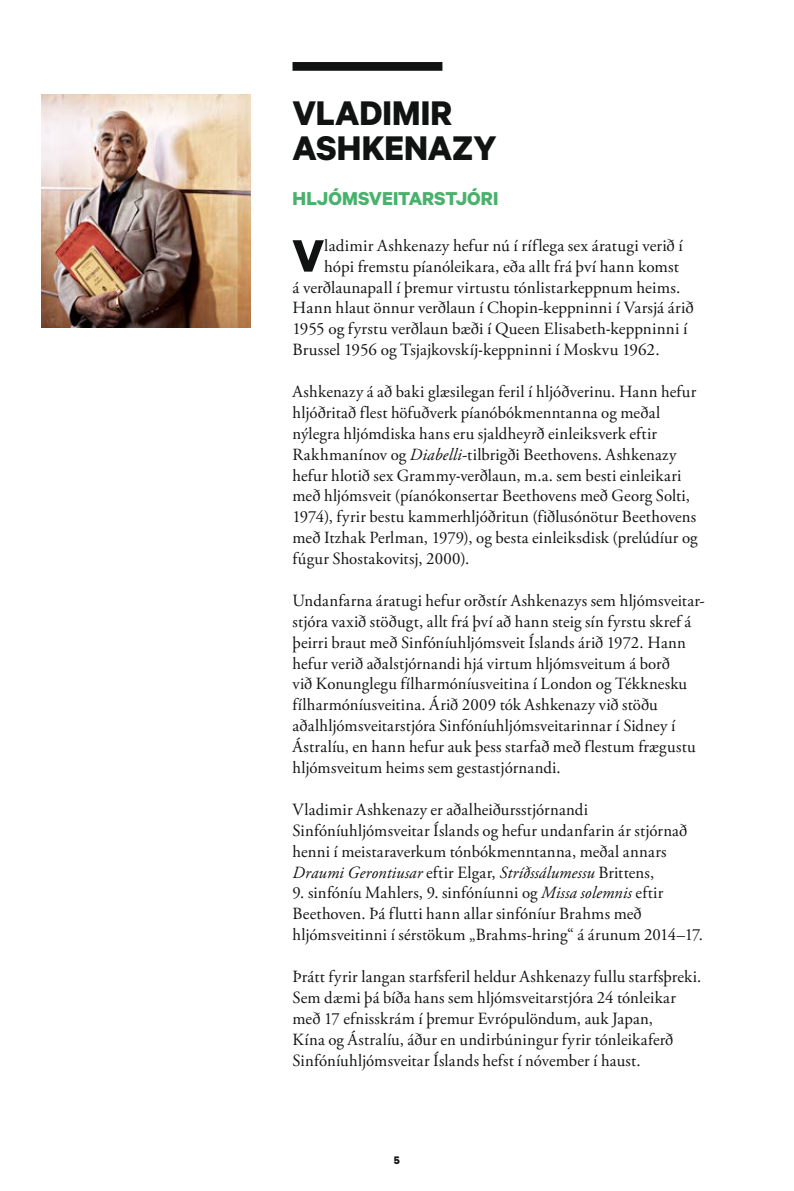
<style>
.page{position:relative;width:794px;height:1191px;background:#fff}
.page>*{position:absolute;margin:0;border:0;box-sizing:border-box;transform-origin:0 0}
.t1{font:700 51.1px "Calibre";color:#111212}
.t2{font:700 38.5px/35px "Calibre";color:#111212}
.t3{font:700 21px "Calibre";color:#48b26c}
.t4{font:17.15px/20.8px "Adobe Garamond Pro";letter-spacing:.01em;color:#111212}
.t5{font:700 12.25px "Calibre";color:#111212}
.s1{font-family:"Helvetica";font-size:13.12px}
.s2{font-style:italic}
</style>
<div class="page">
<img style="left:42px;top:94px;width:209px;height:233px">
<div style="left:292px;top:62px;width:150px;height:9px;background:#111212"></div>
<h2 class="t2" style="left:292px;top:95px;width:205px">VLADIMIR<br>ASHKENAZY</h2>
<p class="t3" style="left:292px;top:186px;width:207px">HLJÓMSVEITARSTJÓRI</p>
<h1 class="t1" style="left:292px;top:224px;width:34px">V</h1>
<p class="t4" style="left:324px;top:235px;width:360px">ladimir Ashkenazy hefur nú í ríflega sex áratugi verið í</p>
<p class="t4" style="left:324px;top:256px;width:356px">hópi fremstu píanóleikara, eða allt frá því hann komst</p>
<p class="t4" style="left:292px;top:277px;width:389px">á verðlaunapall í þremur virtustu tónlistarkeppnum heims.</p>
<p class="t4" style="left:292px;top:298px;width:403px">Hann hlaut önnur verðlaun í Chopin-keppninni í Varsjá árið</p>
<p class="t4" style="left:292px;top:319px;width:396px">1955 og fyrstu verðlaun bæði í Queen Elisabeth<span class="s1">-</span>keppninni í</p>
<p class="t4" style="left:292px;top:340px;width:369px">Brussel 1956 og Tsjajkovskíj<span class="s1">-</span>keppninni í Moskvu 1962.</p>
<p class="t4" style="left:292px;top:382px;width:407px">Ashkenazy á að baki glæsilegan feril í hljóðverinu. Hann hefur hljóðritað flest höfuðverk píanóbókmenntanna og meðal nýlegra hljómdiska hans eru sjaldheyrð einleiksverk eftir Rakhmanínov og <span class="s2">Diabelli</span>-tilbrigði Beethovens. Ashkenazy hefur hlotið sex Grammy<span class="s1">-</span>verðlaun, m.a. sem besti einleikari með hljómsveit (píanókonsertar Beethovens með Georg Solti, 1974), fyrir bestu kammerhljóðritun (fiðlusónötur Beethovens með Itzhak Perlman, 1979), og besta einleiksdisk (prelúdíur og fúgur Shostakovitsj, 2000).</p>
<p class="t4" style="left:292px;top:590px;width:414px">Undanfarna áratugi hefur orðstír Ashkenazys sem hljómsveitar&shy;stjóra vaxið stöðugt, allt frá því að hann steig sín fyrstu skref á þeirri braut með Sinfóníuhljómsveit Íslands árið 1972. Hann hefur verið aðalstjórnandi hjá virtum hljómsveitum á borð<br>við Konunglegu fílharmóníusveitina í London og Tékknesku fílharmóníusveitina. Árið 2009 tók Ashkenazy við stöðu aðalhljómsveitarstjóra Sinfóníuhljómsveitarinnar í Sidney í Ástralíu, en hann hefur auk þess starfað með flestum frægustu hljómsveitum heims sem gestastjórnandi.</p>
<p class="t4" style="left:292px;top:799px;width:396px">Vladimir Ashkenazy er aðalheiðursstjórnandi Sinfóníuhljómsveitar Íslands og hefur undanfarin ár stjórnað henni í meistaraverkum tónbókmenntanna, meðal annars <span class="s2">Draumi Gerontiusar</span> eftir Elgar, <span class="s2">Stríðssálumessu</span> Brittens,</p>
<p class="t4" style="left:292px;top:883px;width:412px">9. sinfóníu Mahlers, 9. sinfóníunni og <span class="s2">Missa solemnis</span> eftir<br>Beethoven. Þá flutti hann allar sinfóníur Brahms með hljómsveitinni í sérstökum „Brahms-hring“ á árunum 2014–17.</p>
<p class="t4" style="left:292px;top:966px;width:410px">Þrátt fyrir langan starfsferil heldur Ashkenazy fullu starfsþreki.<br>Sem dæmi þá bíða hans sem hljómsveitarstjóra 24 tónleikar með 17 efnisskrám í þremur Evrópulöndum, auk Japan,<br>Kína og Ástralíu, áður en undirbúningur fyrir tónleikaferð Sinfóníuhljómsveitar Íslands hefst í nóvember í haust.</p>
<p class="t5" style="left:394px;top:1152px;width:8px">5</p>
</div>
